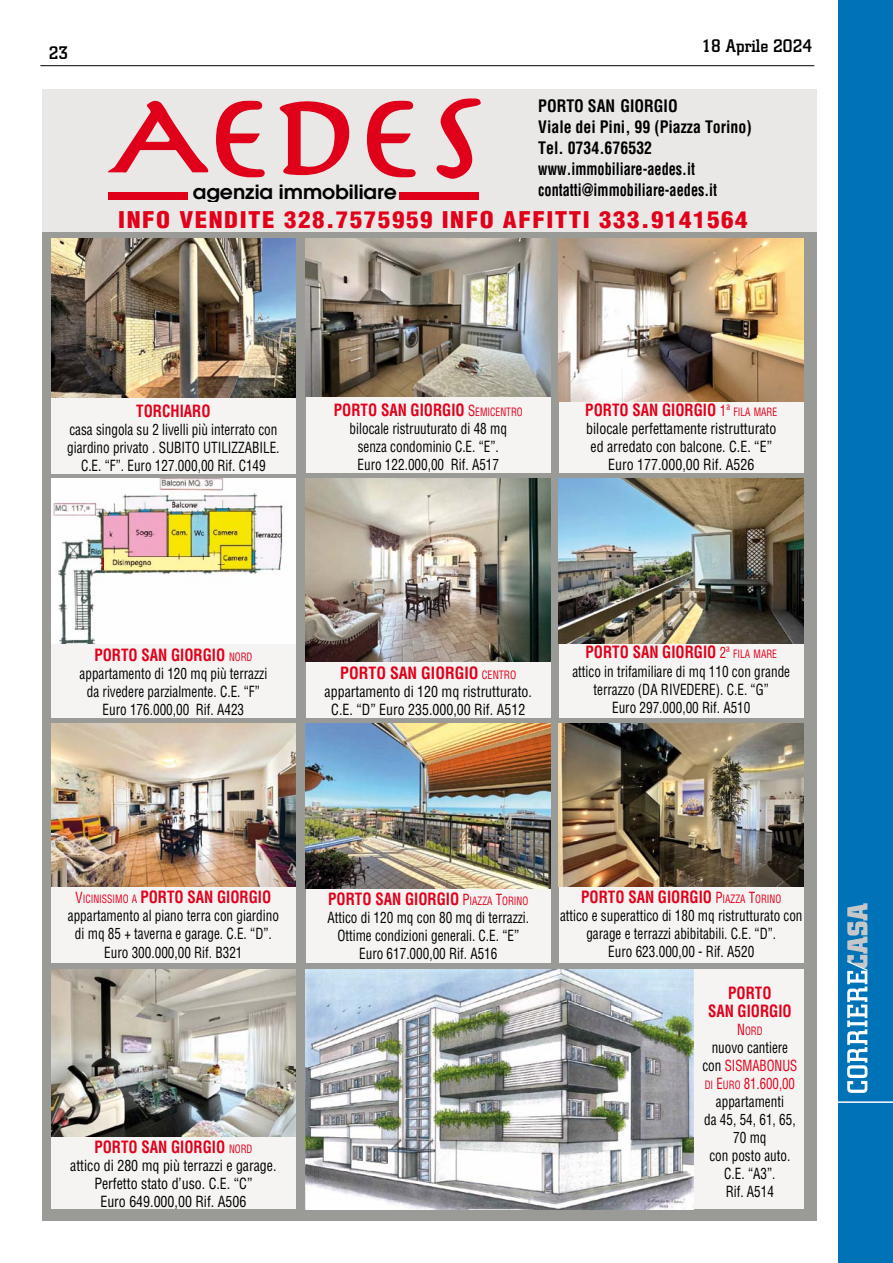
<style>
.page{position:relative;width:893px;height:1263px;background:#fff}
.page>*{position:absolute;margin:0;border:0;box-sizing:border-box;transform-origin:0 0}
.t1{font:900 condensed 22.5px "Helvetica LT";letter-spacing:.06em;color:#e2001a;scale:1.11 1}
.t2{font:600 19.5px "Avant Garde LT";color:#000;scale:1.05 1}
.t3{font:500 18px "City";color:#000}
.t4{font:700 condensed 16.8px/21px "Helvetica LT";color:#000;scale:.94 1}
.t5{font:700 condensed 16.5px/18px "Helvetica LT";color:#e2001a;scale:.91 1}
.t6{font:700 condensed 16.5px "Helvetica LT";color:#e2001a;scale:.96 1}
.t7{font:condensed 15px/18px "Helvetica LT";color:#000;text-align:center;scale:.88 1}
.t8{font:condensed 15px/18px "Helvetica LT";color:#000;text-align:center;scale:.93 1}
.t9{font:condensed 11.25px "Helvetica LT";color:#e2001a;scale:.85 1}
.t10{font:condensed 11.25px "Helvetica LT";color:#e2001a;scale:.9 1}
.s1{font-weight:400;font-size:15px}
.s2{font-weight:400;font-size:11.25px}
.s3{font-size:15px}
.s4{font-weight:700;font-size:16.5px}
.s5{color:#e2001a}
.s6{font-size:11.25px;color:#e2001a}
</style>
<div class="page">
<div style="left:838px;top:0;width:55px;height:1263px;background:#0073b8"></div>
<hr style="left:836px;top:1101px;width:57px;height:2px;background:#fff">
<svg style="left:847px;top:903px;width:20px;height:190px"></svg>
<hr style="left:40px;top:65px;width:774px;height:1px;background:#000">
<div style="left:42px;top:125px;width:774px;height:1095px;background:#9a9a97"></div>
<div style="left:42px;top:89px;width:774px;height:143px;background:#e9e8e7"></div>
<svg style="left:108px;top:101px;width:101px;height:72px"></svg>
<svg style="left:216px;top:100px;width:49px;height:78px"></svg>
<svg style="left:367px;top:100px;width:49px;height:78px"></svg>
<svg style="left:279px;top:101px;width:71px;height:75px"></svg>
<svg style="left:437px;top:98px;width:44px;height:81px"></svg>
<div style="left:108px;top:192px;width:79px;height:8px;background:#e1001a"></div>
<div style="left:399px;top:192px;width:80px;height:8px;background:#e1001a"></div>
<div style="left:306px;top:723px;width:245px;height:239px;background:#f5f4f3"></div>
<img style="left:306px;top:723px;width:245px;height:166px">
<div style="left:51px;top:479px;width:245px;height:239px;background:#f5f4f3"></div>
<img style="left:51px;top:479px;width:245px;height:164px">
<div style="left:306px;top:479px;width:245px;height:239px;background:#f5f4f3"></div>
<img style="left:306px;top:479px;width:245px;height:182px">
<div style="left:559px;top:723px;width:245px;height:239px;background:#f5f4f3"></div>
<img style="left:559px;top:723px;width:245px;height:163px">
<div style="left:51px;top:970px;width:245px;height:239px;background:#f5f4f3"></div>
<img style="left:51px;top:970px;width:245px;height:166px">
<div style="left:51px;top:723px;width:245px;height:239px;background:#f5f4f3"></div>
<img style="left:51px;top:723px;width:245px;height:163px">
<div style="left:559px;top:479px;width:245px;height:239px;background:#f5f4f3"></div>
<img style="left:559px;top:479px;width:245px;height:164px">
<div style="left:559px;top:238px;width:245px;height:235px;background:#f5f4f3"></div>
<img style="left:559px;top:238px;width:245px;height:164px">
<div style="left:306px;top:238px;width:245px;height:235px;background:#f5f4f3"></div>
<img style="left:306px;top:238px;width:245px;height:159px">
<div style="left:51px;top:238px;width:245px;height:236px;background:#f5f4f3"></div>
<img style="left:51px;top:238px;width:245px;height:159px">
<div style="left:306px;top:970px;width:498px;height:239px;background:#f5f4f3"></div>
<img style="left:306px;top:970px;width:387px;height:239px">
<p class="t3" style="left:49px;top:43px;width:21px">23</p>
<p class="t3" style="left:701px;top:36px;width:112px">18 Aprile 2024</p>
<p class="t4" style="left:538px;top:95px;width:229px">PORTO SAN GIORGIO<br>Viale dei Pini, 99 (Piazza Torino)<br>Tel. 0734.676532 www.immobiliare-aedes.it contatti@immobiliare-aedes.it</p>
<h2 class="t2" style="left:193px;top:179px;width:196px">agenzia immobiliare</h2>
<h1 class="t1" style="left:118px;top:206px;width:569px">INFO VENDITE 328.7575959 INFO AFFITTI 333.9141564</h1>
<p class="t5" style="left:136px;top:402px;width:83px">TORCHIARO</p>
<p class="t7" style="left:67px;top:420px;width:243px">casa singola su 2 livelli più interrato con giardino privato . SUBITO UTILIZZABILE.<br>C.E. “F”. Euro 127.000,00 Rif. C149</p>
<p class="t5" style="left:334px;top:401px;width:209px">PORTO SAN GIORGIO <span class="s1">S</span><span class="s2">EMICENTRO</span></p>
<p class="t7" style="left:350px;top:420px;width:180px">bilocale ristruuturato di 48 mq senza condominio C.E. “E”.<br>Euro 122.000,00 Rif. A517</p>
<p class="t5" style="left:585px;top:401px;width:212px">PORTO SAN GIORGIO <span class="s1">1ª</span> <span class="s2">FILA MARE</span></p>
<p class="t8" style="left:586px;top:420px;width:206px">bilocale perfettamente ristrutturato ed arredato con balcone. C.E. “E”<br>Euro 177.000,00 Rif. A526</p>
<p class="t5" style="left:94px;top:645px;width:175px">PORTO SAN GIORGIO <span class="s2">NORD</span></p>
<p class="t7" style="left:80px;top:664px;width:215px">appartamento di 120 mq più terrazzi da rivedere parzialmente. C.E. “F”<br>Euro 176.000,00 Rif. A423</p>
<p class="t6" style="left:340px;top:663px;width:20px">Porto</p>
<p class="t6" style="left:390px;top:663px;width:52px">San Giorgio</p>
<p class="t10" style="left:482px;top:668px;width:40px">CENTRO</p>
<p class="t8" style="left:325px;top:683px;width:225px">appartamento di 120 mq ristrutturato.<br>C.E. “D” Euro 235.000,00 Rif. A512</p>
<p class="t5" style="left:586px;top:643px;width:212px">PORTO SAN GIORGIO <span class="s1">2ª</span> <span class="s2">FILA MARE</span></p>
<p class="t7" style="left:572px;top:662px;width:249px;line-height:18.5px">attico in trifamiliare di mq 110 con grande terrazzo (DA RIVEDERE). C.E. “G”<br>Euro 297.000,00 Rif. A510</p>
<p class="t9" style="left:76px;top:892px;width:97px"><span class="s3">V</span>ICINISSIMO A <span class="s4">Porto</span></p>
<p class="t5" style="left:187px;top:888px;width:52px">San Giorgio</p>
<p class="t7" style="left:68px;top:906px;width:241px;line-height:18.5px">appartamento al piano terra con giardino di mq 85 + taverna e garage. C.E. “D”.<br>Euro 300.000,00 Rif. B321</p>
<p class="t5" style="left:94px;top:1137px;width:175px">PORTO SAN GIORGIO <span class="s2">NORD</span></p>
<p class="t8" style="left:70px;top:1156px;width:223px">attico di 280 mq più terrazzi e garage.<br>Perfetto stato d’uso. C.E. “C”<br>Euro 649.000,00 Rif. A506</p>
<p class="t5" style="left:328px;top:890px;width:221px">PORTO SAN GIORGIO <span class="s1">P</span><span class="s2">IAZZA</span> <span class="s1">T</span><span class="s2">ORINO</span></p>
<p class="t7" style="left:327px;top:908px;width:231px">Attico di 120 mq con 80 mq di terrazzi.<br>Ottime condizioni generali. C.E. “E”<br>Euro 617.000,00 Rif. A516</p>
<p class="t5" style="left:581px;top:887px;width:221px">PORTO SAN GIORGIO <span class="s1">P</span><span class="s2">IAZZA</span> <span class="s1">T</span><span class="s2">ORINO</span></p>
<p class="t7" style="left:560px;top:906px;width:277px">attico e superattico di 180 mq ristrutturato con garage e terrazzi abibitabili. C.E. “D”.<br>Euro 623.000,00 - Rif. A520</p>
<p class="t5" style="left:708px;top:984px;width:52px;text-indent:20px">Porto<br>San Giorgio</p>
<p class="t9" style="left:737px;top:1024px;width:31px"><span class="s3">N</span>ORD</p>
<p class="t7" style="left:702px;top:1038px;width:109px">nuovo cantiere con <span class="s5">SISMABONUS<br></span><span class="s6">DI</span> <span class="s5">E</span><span class="s6">URO</span> <span class="s5">81.600,00 </span>appartamenti<br>da 45, 54, 61, 65,<br>70 mq<br>con posto auto.<br>C.E. “A3”.<br>Rif. A514</p>
</div>
